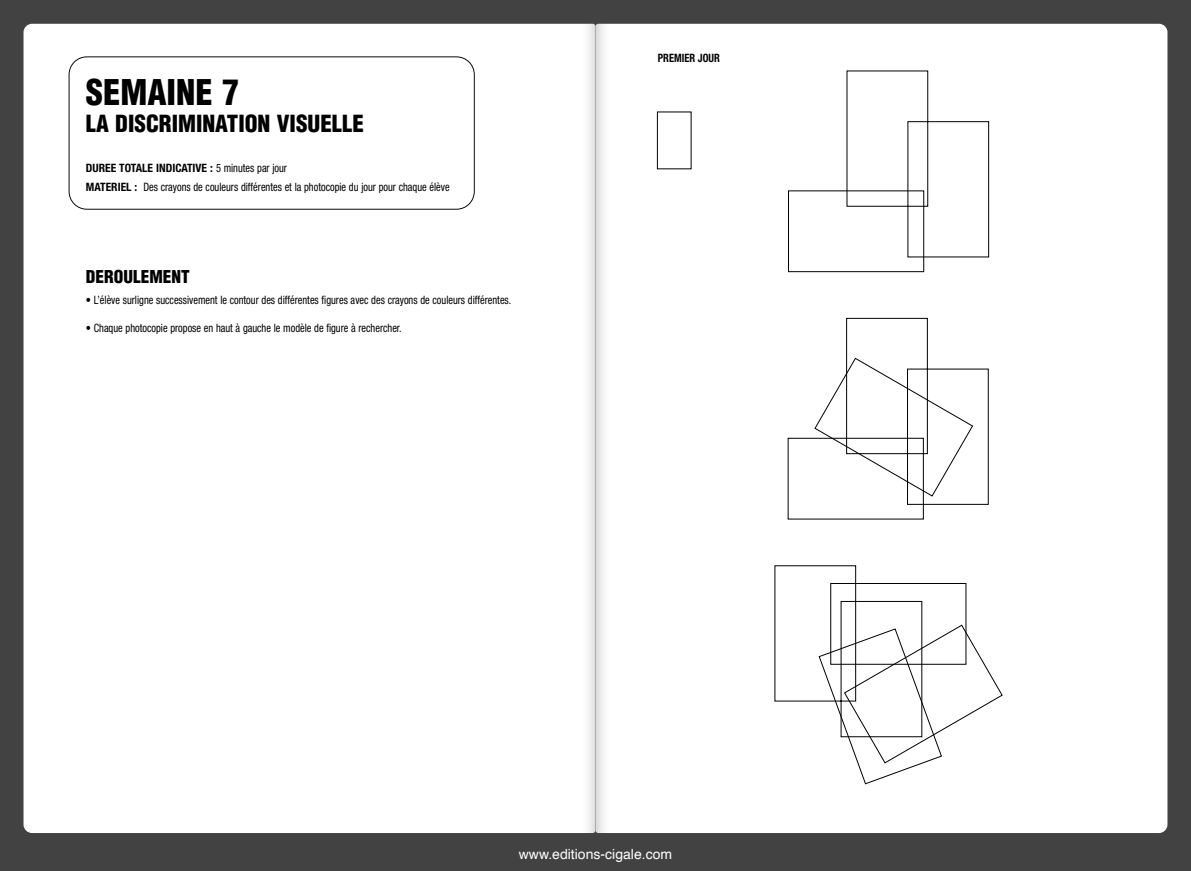
<style>
.page{position:relative;width:1191px;height:871px;background:#fff}
.page>*{position:absolute;margin:0;border:0;box-sizing:border-box;transform-origin:0 0}
.t1{font:900 condensed 34.6px "Helvetica";color:#000}
.t2{font:900 condensed 23.1px "Helvetica";color:#000}
.t3{font:900 condensed 17.3px "Helvetica";color:#000}
.t4{font:14px "Helvetica";color:#fff}
.t5{font:condensed 11.5px/19.3px "Helvetica Neue";color:#000;scale:.9 1}
.t6{font:700 condensed 11.5px "Helvetica Neue";color:#000;scale:.9 1}
.s1{font-weight:700}
</style>
<div class="page">
<div style="left:0;top:0;width:1191px;height:870px;background:#424242"></div>
<div style="left:24px;top:24px;width:571px;height:808px;background:#fff"></div>
<div style="left:595px;top:24px;width:572px;height:808px;background:#fff"></div>
<h1 class="t1" style="left:86px;top:70px;width:155px">SEMAINE 7</h1>
<h2 class="t2" style="left:86px;top:109px;width:279px">LA DISCRIMINATION VISUELLE</h2>
<p class="t5" style="left:86px;top:158px;width:406px"><span class="s1">DUREE TOTALE INDICATIVE :</span> 5 minutes par jour<br><span class="s1">MATERIEL :</span> Des crayons de couleurs différentes et la photocopie du jour pour chaque élève</p>
<h3 class="t3" style="left:86px;top:265px;width:105px">DEROULEMENT</h3>
<p class="t5" style="left:86px;top:290px;width:474px">• L’élève surligne successivement le contour des différentes figures avec des crayons de couleurs différentes.</p>
<p class="t5" style="left:86px;top:318px;width:352px">• Chaque photocopie propose en haut à gauche le modèle de figure à rechercher.</p>
<p class="t6" style="left:658px;top:51px;width:70px">PREMIER JOUR</p>
<p class="t4" style="left:519px;top:843px;width:155px">www.editions-cigale.com</p>
</div>
